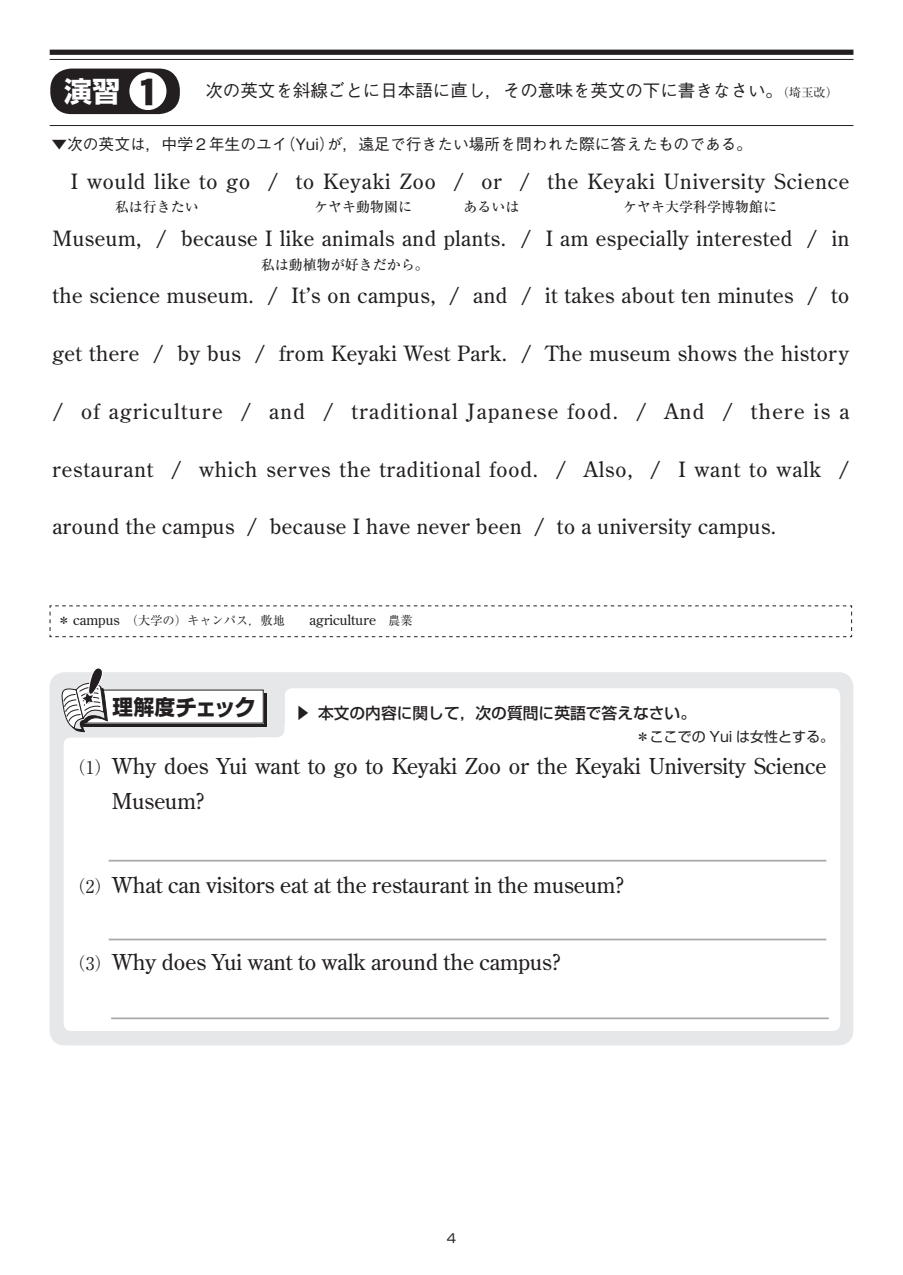
<style>
.page{position:relative;width:903px;height:1275px;background:#fff}
.page>*{position:absolute;margin:0;border:0;box-sizing:border-box;transform-origin:0 0}
.t1{font:700 28px "Shin Go Pro";color:#fff}
.t2{font:700 22.75px "Shin Go Pro";color:#231f20}
.t3{font:21.88px/35px "Century Old Style Std";color:#231f20}
.t4{font:21px "Century Old Style Std";letter-spacing:.025em;color:#231f20}
.t5{font:21px "Century Old Style Std";letter-spacing:.045em;color:#231f20}
.t6{font:21px "Century Old Style Std";letter-spacing:.07em;color:#231f20}
.t7{font:500 17.5px "Gothic BBB Pro";color:#231f20}
.t8{font:500 15.75px "Gothic BBB Pro";color:#231f20}
.t9{font:500 15.75px "Shin Go Pro";color:#231f20}
.t10{font:500 14px "Ryumin Pro";color:#231f20}
.t11{font:14px "Shin Go Pro";color:#231f20}
.t12{font:12.25px "Ryumin Pro";color:#231f20}
.t13{font:12.25px "Shin Go Pro";color:#231f20}
.s1{font-family:"DF Gothic Std W10";font-weight:400;font-size:42px;color:#231f20}
.s2{font-family:"Ryumin Pro";font-weight:400;font-size:12.25px}
.s3{font-family:"Century Old Style Std";font-size:14px}
.s4{font-size:21px}
.s5{font-family:"Ryumin Pro";font-size:17.5px}
</style>
<div class="page">
<div style="left:50px;top:672px;width:803px;height:373px;background:#e6e7e9;border-radius:15px"></div>
<div style="left:64px;top:737px;width:776px;height:294px;background:#fff;border-radius:7px"></div>
<div style="left:285px;top:688px;width:555px;height:66px;background:#fff;border-radius:7px"></div>
<div style="left:255px;top:725px;width:58px;height:22px;background:#fff"></div>
<div style="left:64px;top:689px;width:220px;height:48px;background:#e6e7e9;border-radius:7px"></div>
<hr style="left:109px;top:860px;width:717px;height:2px;background:#a8a9ad">
<hr style="left:109px;top:939px;width:717px;height:1px;background:#a8a9ad">
<hr style="left:111px;top:1017px;width:718px;height:2px;background:#a8a9ad">
<svg style="left:49px;top:605px;width:803px;height:33px"></svg>
<div style="left:50px;top:69px;width:130px;height:45px;background:#231f20;border-radius:21px"></div>
<div style="left:50px;top:50px;width:803px;height:5px;background:#231f20"></div>
<hr style="left:50px;top:125px;width:803px;height:1px;background:#231f20">
<hr style="left:50px;top:59px;width:803px;height:1px;background:#231f20">
<div style="left:129px;top:72px;width:37px;height:38px;background:#fff;border-radius:50%"></div>
<svg style="left:108px;top:693px;width:159px;height:34px"></svg>
<div style="left:73px;top:690px;width:190px;height:33px;background:#fff"></div>
<svg style="left:61px;top:668px;width:47px;height:64px"></svg>
<h1 class="t1" style="left:64px;top:70px;width:95px">演習 <span class="s1">1</span></h1>
<p class="t7" style="left:205px;top:77px;width:634px">次の英文を斜線ごとに日本語に直し，その意味を英文の下に書きなさい。<span class="s2">（埼玉改）</span></p>
<p class="t8" style="left:51px;top:131px;width:702px">▼次の英文は，中学２年生のユイ（Yui）が，遠足で行きたい場所を問われた際に答えたものである。</p>
<p class="t5" style="left:71px;top:168px;width:780px">I would like to go / to Keyaki Zoo / or / the Keyaki University Science</p>
<p class="t4" style="left:52px;top:224px;width:799px">Museum, / because I like animals and plants. / I am especially interested / in</p>
<p class="t4" style="left:52px;top:282px;width:798px">the science museum. / It’s on campus, / and / it takes about ten minutes / to</p>
<p class="t4" style="left:52px;top:340px;width:798px">get there / by bus / from Keyaki West Park. / The museum shows the history</p>
<p class="t6" style="left:52px;top:398px;width:798px">/ of agriculture / and / traditional Japanese food. / And / there is a</p>
<p class="t5" style="left:52px;top:455px;width:799px">restaurant / which serves the traditional food. / Also, / I want to walk /</p>
<p class="t4" style="left:52px;top:513px;width:725px">around the campus / because I have never been / to a university campus.</p>
<p class="t10" style="left:115px;top:196px;width:85px">私は行きたい</p>
<p class="t10" style="left:314px;top:196px;width:99px">ケヤキ動物園に</p>
<p class="t10" style="left:623px;top:196px;width:155px">ケヤキ大学科学博物館に</p>
<p class="t10" style="left:463px;top:196px;width:57px">あるいは</p>
<p class="t10" style="left:261px;top:253px;width:169px">私は動植物が好きだから。</p>
<p class="t12" style="left:58px;top:611px;width:356px">＊ <span class="s3">campus</span>　（大学の）キャンパス，敷地　　<span class="s3">agriculture</span>　農業</p>
<p class="t2" style="left:112px;top:689px;width:145px"><span class="s4">理解度</span>チェック</p>
<p class="t9" style="left:316px;top:705px;width:17px;rotate:90deg">▲</p>
<p class="t9" style="left:318px;top:700px;width:380px">本文の内容に関して，次の質問に英語で答えなさい。</p>
<p class="t3" style="left:112px;top:748px;width:716px;text-indent:-43px"><span class="s5">（1）</span>Why does Yui want to go to Keyaki Zoo or the Keyaki University Science<br>Museum?</p>
<p class="t11" style="left:636px;top:725px;width:200px">＊ここでの Yui は女性とする。</p>
<p class="t3" style="left:68px;top:867px;width:557px"><span class="s5">（2）</span>What can visitors eat at the restaurant in the museum?</p>
<p class="t3" style="left:68px;top:944px;width:494px"><span class="s5">（3）</span>Why does Yui want to walk around the campus?</p>
<p class="t13" style="left:447px;top:1228px;width:11px">4</p>
</div>
